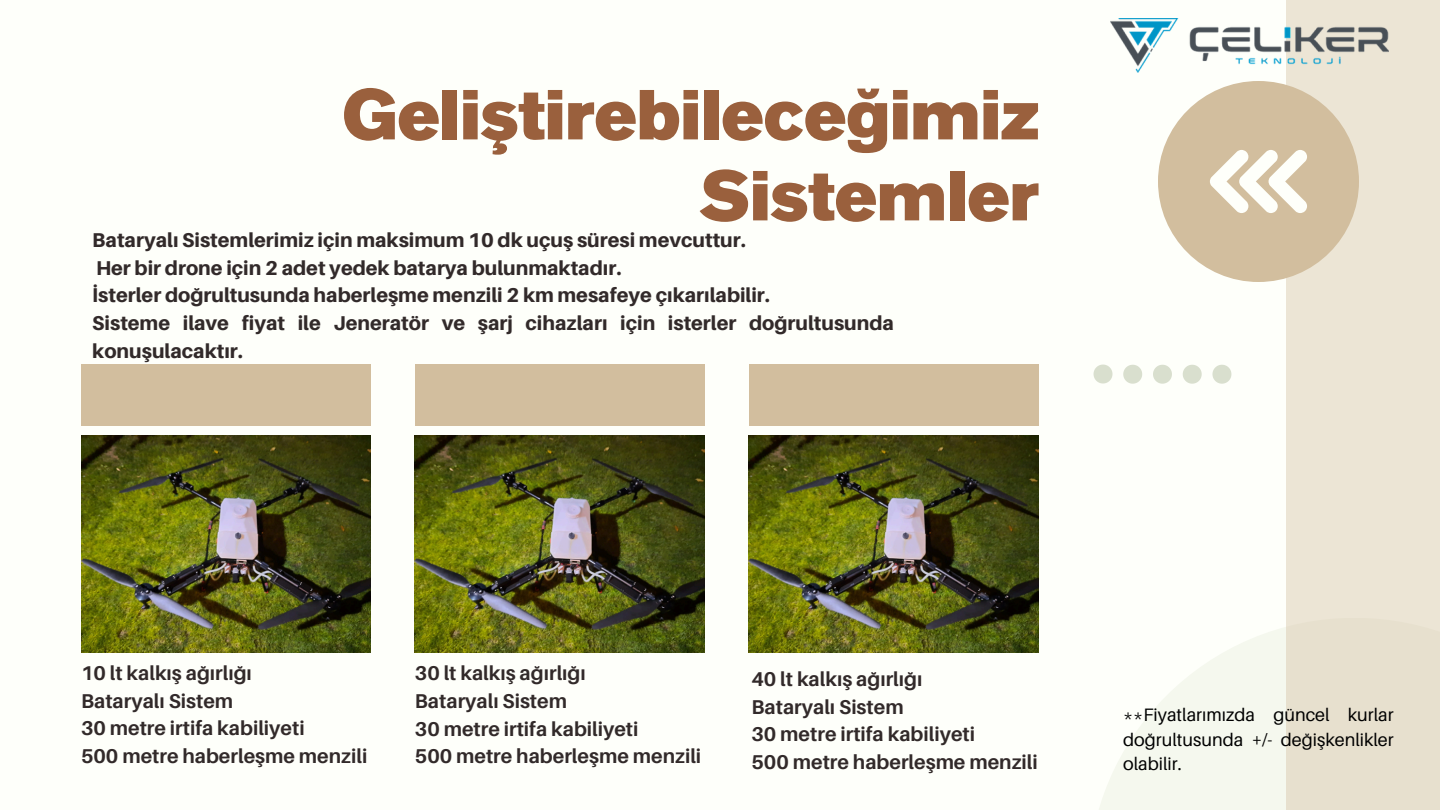
<style>
.page{position:relative;width:1440px;height:810px;background:#fefffa}
.page>*{position:absolute;margin:0;border:0;box-sizing:border-box;transform-origin:0 0}
.t1{font:70px/81px "Akzidenz Grotesk Pro Super";color:#9a603d;text-align:right}
.t2{font:800 20px/27.8px "Aileron";color:#322a2a}
.t3{font:700 20px/27.8px "Aileron";color:#322a2a}
.t4{font:18px/24.8px "Aileron";color:#000;text-align:justify}
</style>
<div class="page">
<div style="left:81px;top:364px;width:290px;height:62px;background:#d2be9e"></div>
<div style="left:749px;top:364px;width:290px;height:62px;background:#d2be9e"></div>
<div style="left:415px;top:364px;width:290px;height:62px;background:#d2be9e"></div>
<img style="left:81px;top:436px;width:290px;height:216px">
<img style="left:749px;top:436px;width:290px;height:216px">
<img style="left:415px;top:436px;width:290px;height:216px">
<div style="left:1088px;top:618px;width:352px;height:192px;background:#f5f8ee"></div>
<div style="left:1286px;top:0;width:154px;height:810px;background:#ece5d5"></div>
<div style="left:1158px;top:81px;width:201px;height:201px;background:#d2be9e;border-radius:50%"></div>
<svg style="left:1210px;top:150px;width:97px;height:63px"></svg>
<svg style="left:1094px;top:365px;width:18px;height:19px"></svg>
<svg style="left:1123px;top:365px;width:19px;height:19px"></svg>
<svg style="left:1153px;top:365px;width:19px;height:19px"></svg>
<svg style="left:1183px;top:365px;width:19px;height:19px"></svg>
<svg style="left:1212px;top:365px;width:19px;height:19px"></svg>
<img style="left:1111px;top:19px;width:277px;height:54px">
<p class="t1" style="left:342px;top:81px;width:698px">Geliştirebileceğimiz<br>Sistemler</p>
<p class="t2" style="left:92px;top:225px;width:803px">Bataryalı Sistemlerimiz için maksimum 10 dk uçuş süresi mevcuttur.<br>Her bir drone için 2 adet yedek batarya bulunmaktadır.<br>İsterler doğrultusunda haberleşme menzili 2 km mesafeye çıkarılabilir.<br>Sisteme ilave fiyat ile Jeneratör ve şarj cihazları için isterler doğrultusunda konuşulacaktır.</p>
<h2 class="t3" style="left:81px;top:659px;width:288px">10 lt kalkış ağırlığı<br>Bataryalı Sistem<br>30 metre irtifa kabiliyeti<br>500 metre haberleşme menzili</h2>
<h2 class="t3" style="left:415px;top:659px;width:288px">30 lt kalkış ağırlığı<br>Bataryalı Sistem<br>30 metre irtifa kabiliyeti<br>500 metre haberleşme menzili</h2>
<h2 class="t3" style="left:751px;top:665px;width:288px">40 lt kalkış ağırlığı<br>Bataryalı Sistem<br>30 metre irtifa kabiliyeti<br>500 metre haberleşme menzili</h2>
<p class="t4" style="left:1123px;top:702px;width:272px">**Fiyatlarımızda güncel kurlar doğrultusunda +/- değişkenlikler olabilir.</p>
</div>
